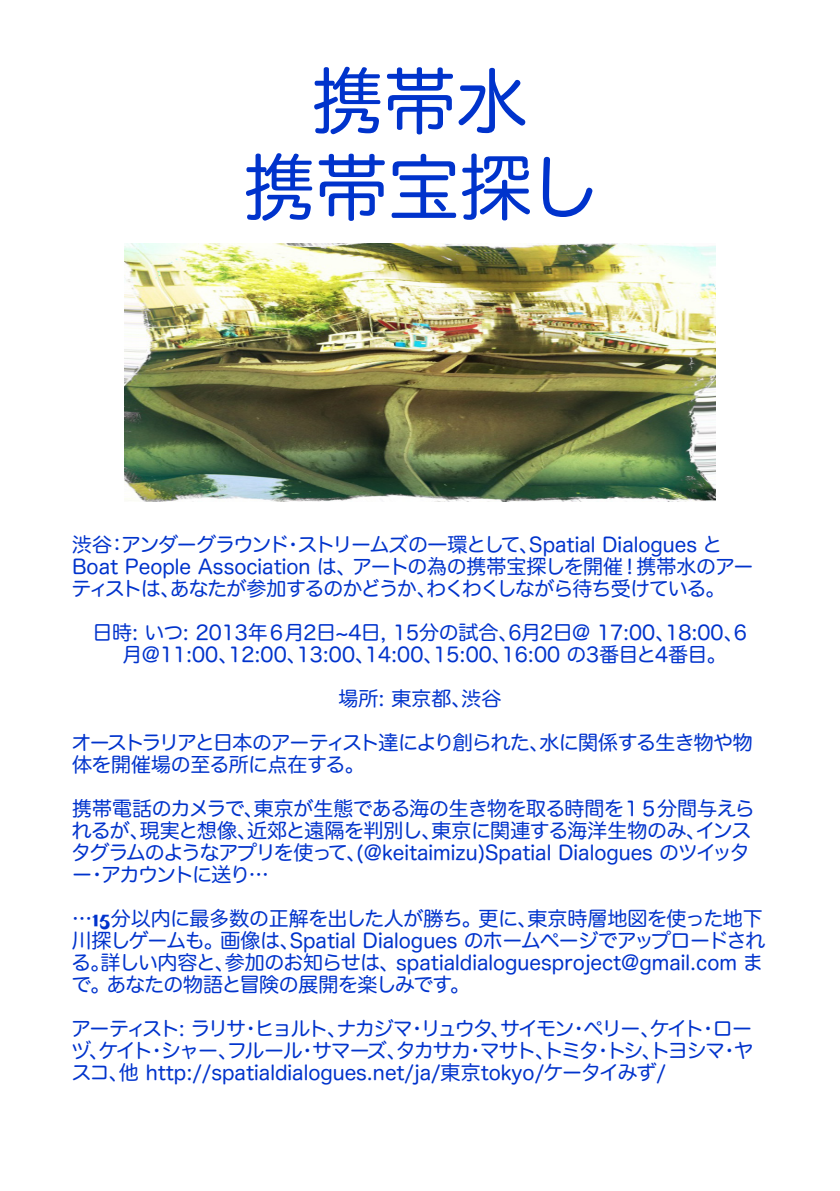
<style>
.page{position:relative;width:840px;height:1191px;background:#fff}
.page>*{position:absolute;margin:0;border:0;box-sizing:border-box;transform-origin:0 0}
.t1{font:72px/86.4px "Hira Maru Pro W4";color:#03c;text-align:center}
.t2{font:20px/22px "Hira Maru Pro W4";letter-spacing:-.025em;color:#03c}
.t3{font:20px/22px "Hira Maru Pro W4";color:#03c;text-align:center}
.t4{font:20px/22px "Hira Maru Pro W4";letter-spacing:-.045em;color:#03c}
.s1{font-family:"August"}
</style>
<div class="page">
<img style="left:124px;top:244px;width:591px;height:258px">
<h1 class="t1" style="left:243px;top:53px;width:357px">携帯水<br>携帯宝探し</h1>
<p class="t2" style="left:71px;top:532px;width:683px">渋谷：アンダーグラウンド・ストリームズの一環として、Spatial Dialogues と<br>Boat People Association は、アートの為の携帯宝探しを開催！携帯水のアーティストは、あなたが参加するのかどうか、わくわくしながら待ち受けている。</p>
<p class="t3" style="left:92px;top:620px;width:655px">日時: いつ: 2013年６月2日~4日, 15分の試合、6月2日@ 17:00、18:00、6月@11:00、12:00、13:00、14:00、15:00、16:00 の3番目と4番目。</p>
<p class="t2" style="left:338px;top:686px;width:164px">場所: 東京都、渋谷</p>
<p class="t4" style="left:71px;top:730px;width:682px">オーストラリアと日本のアーティスト達により創られた、水に関係する生き物や物体を開催場の至る所に点在する。</p>
<p class="t2" style="left:71px;top:796px;width:685px">携帯電話のカメラで、東京が生態である海の生き物を取る時間を１５分間与えられるが、現実と想像、近郊と遠隔を判別し、東京に関連する海洋生物のみ、インスタグラムのようなアプリを使って、(@keitaimizu)Spatial Dialogues のツイッター・アカウントに送り…</p>
<p class="t2" style="left:71px;top:906px;width:695px">…<span class="s1">15</span>分以内に最多数の正解を出した人が勝ち。更に、東京時層地図を使った地下川探しゲームも。画像は、Spatial Dialogues のホームページでアップロードされる。詳しい内容と、参加のお知らせは、spatialdialoguesproject@gmail.com まで。あなたの物語と冒険の展開を楽しみです。</p>
<p class="t2" style="left:71px;top:1016px;width:683px;text-align:justify">アーティスト: ラリサ・ヒョルト、ナカジマ・リュウタ、サイモン・ペリー、ケイト・ローヅ、ケイト・シャー、フルール・サマーズ、タカサカ・マサト、トミタ・トシ、トヨシマ・ヤスコ、他 http://spatialdialogues.net/ja/東京tokyo/ケータイみず/</p>
</div>
